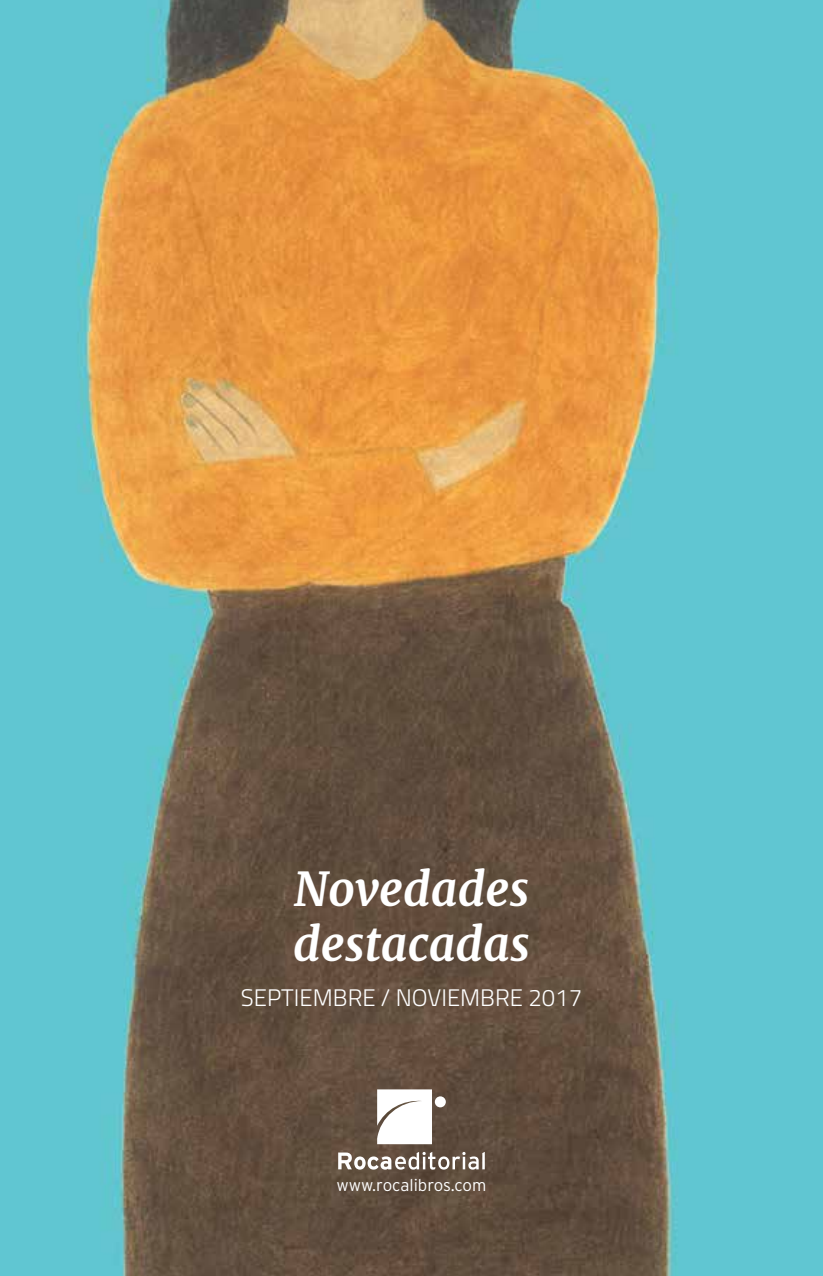
<style>
.page{position:relative;width:823px;height:1276px;background:#fff}
.page>*{position:absolute;margin:0;border:0;box-sizing:border-box;transform-origin:0 0}
.t1{font:italic 700 46.2px/55.4px "Merriweather";color:#fff}
.t2{font:300 24px "Titillium";color:#fff}
.t3{font:300 16.8px "Interstate";color:#fff}
</style>
<div class="page">
<img style="left:0;top:0;width:822px;height:1276px">
<svg style="left:377px;top:1089px;width:55px;height:55px"></svg>
<div style="left:434px;top:1096px;width:11px;height:11px;background:#fff;border-radius:50%"></div>
<svg style="left:338px;top:1151px;width:146px;height:18px"></svg>
<h1 class="t1" style="left:293px;top:862px;width:238px">Novedades destacadas</h1>
<p class="t2" style="left:241px;top:980px;width:342px">SEPTIEMBRE / NOVIEMBRE 2017</p>
<p class="t3" style="left:336px;top:1175px;width:151px">www.rocalibros.com</p>
</div>
